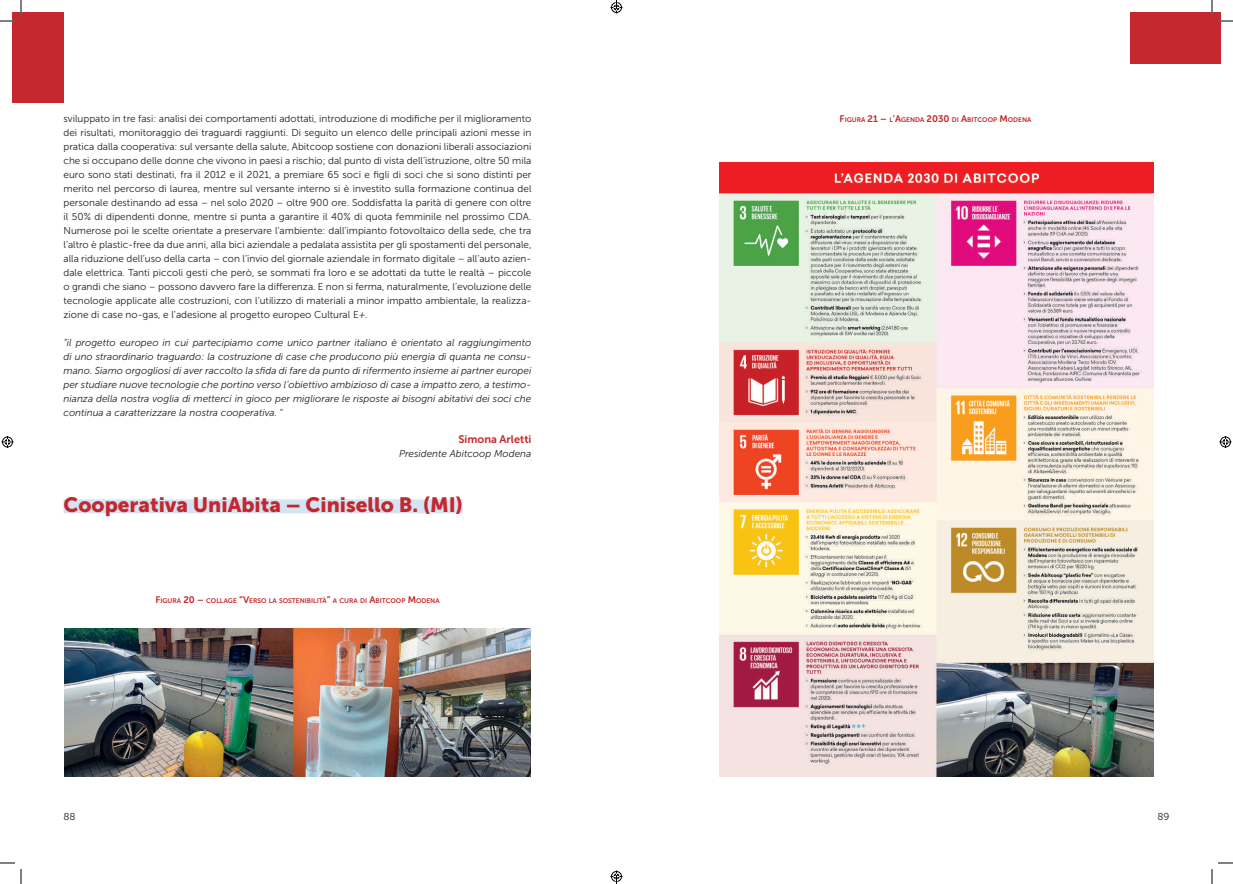
<style>
.page{position:relative;width:1233px;height:884px;background:#fff}
.page>*{position:absolute;margin:0;border:0;box-sizing:border-box;transform-origin:0 0}
.t1{font:20.7px "Museo Sans 900";color:#c4272e}
.t2{font:11px "Museo Sans 700";color:#c42426}
.t3{font:10px/14px "Museo Sans 300";color:#231f20;text-align:justify}
.t4{font:italic 10px/14px "Museo Sans 300";color:#231f20;text-align:justify}
.t5{font:6.7px "Museo Sans 700";color:#c42426}
.s1{font-style:italic}
.s2{font-style:normal}
.s3{font-size:9.5px}
</style>
<div class="page">
<div style="left:12px;top:12px;width:52px;height:91px;background:#c4272e"></div>
<div style="left:1129px;top:12px;width:91px;height:52px;background:#c4272e"></div>
<div style="left:64px;top:499px;width:399px;height:14px;background:#d4e4f4"></div>
<img style="left:65px;top:629px;width:465px;height:147px">
<img style="left:719px;top:162px;width:434px;height:614px">
<svg style="left:1218px;top:20px;width:15px;height:2px"></svg>
<svg style="left:1218px;top:862px;width:15px;height:2px"></svg>
<svg style="left:0;top:0;width:22px;height:22px"></svg>
<svg style="left:0;top:862px;width:22px;height:22px"></svg>
<svg style="left:1211px;top:0;width:1px;height:15px"></svg>
<svg style="left:1211px;top:869px;width:1px;height:15px"></svg>
<svg style="left:2px;top:436px;width:12px;height:12px"></svg>
<svg style="left:1219px;top:436px;width:12px;height:12px"></svg>
<svg style="left:610px;top:0;width:12px;height:14px"></svg>
<svg style="left:610px;top:870px;width:12px;height:14px"></svg>
<p class="t3" style="left:64px;top:112px;width:469px">sviluppato in tre fasi: analisi dei comportamenti adottati, introduzione di modifiche per il miglioramento dei risultati, monitoraggio dei traguardi raggiunti. Di seguito un elenco delle principali azioni messe in pratica dalla cooperativa: sul versante della salute, Abitcoop sostiene con donazioni liberali associazioni che si occupano delle donne che vivono in paesi a rischio; dal punto di vista dell’istruzione, oltre 50 mila euro sono stati destinati, fra il 2012 e il 2021, a premiare 65 soci e figli di soci che si sono distinti per merito nel percorso di laurea, mentre sul versante interno si è investito sulla formazione continua del personale destinando ad essa – nel solo 2020 – oltre 900 ore. Soddisfatta la parità di genere con oltre il 50% di dipendenti donne, mentre si punta a garantire il 40% di quota femminile nel prossimo CDA.<br>Numerose poi le scelte orientate a preservare l’ambiente: dall’impianto fotovoltaico della sede, che tra l’altro è plastic-free da due anni, alla bici aziendale a pedalata assistita per gli spostamenti del personale, alla riduzione dell’uso della carta – con l’invio del giornale aziendale in formato digitale – all’auto azien&shy;dale elettrica. Tanti piccoli gesti che però, se sommati fra loro e se adottati da tutte le realtà – piccole o grandi che siano – possono davvero fare la differenza. E non si ferma, naturalmente, l’evoluzione delle tecnologie applicate alle costruzioni, con l’utilizzo di materiali a minor impatto ambientale, la realizza&shy;zione di case no-gas, e l’adesione al progetto europeo Cultural E<span class="s1">+.</span></p>
<p class="t4" style="left:64px;top:336px;width:469px">“il progetto europeo in cui partecipiamo come unico partner italiano è orientato al raggiungimento di uno straordinario traguardo: la costruzione di case che producono più energia di quanta ne consu&shy;mano. Siamo orgogliosi di aver raccolto la sfida di fare da punto di rifermento insieme ai partner europei per studiare nuove tecnologie che portino verso l’obiettivo ambizioso di case a impatto zero, a testimo&shy;nianza della nostra voglia di metterci in gioco per migliorare le risposte ai bisogni abitativi dei soci che continua a caratterizzare la nostra cooperativa. <span class="s2">“</span></p>
<p class="t2" style="left:458px;top:433px;width:75px">Simona Arletti</p>
<p class="t4" style="left:399px;top:447px;width:134px">Presidente Abitcoop Modena</p>
<h1 class="t1" style="left:64px;top:493px;width:401px">Cooperativa UniAbita – Cinisello B. (MI)</h1>
<p class="t5" style="left:155px;top:597px;width:286px"><span class="s3">F</span>IGURA <span class="s3">20 –</span> COLLAGE <span class="s3">“V</span>ERSO LA SOSTENIBILITÀ<span class="s3">”</span> A CURA DI <span class="s3">A</span>BITCOOP <span class="s3">M</span>ODENA</p>
<p class="t5" style="left:839px;top:116px;width:193px"><span class="s3">F</span>IGURA <span class="s3">21 –</span> L<span class="s3">’A</span>GENDA <span class="s3">2030</span> DI <span class="s3">A</span>BITCOOP <span class="s3">M</span>ODENA</p>
<p class="t3" style="left:64px;top:810px;width:14px">88</p>
<p class="t3" style="left:1157px;top:810px;width:13px">89</p>
</div>
